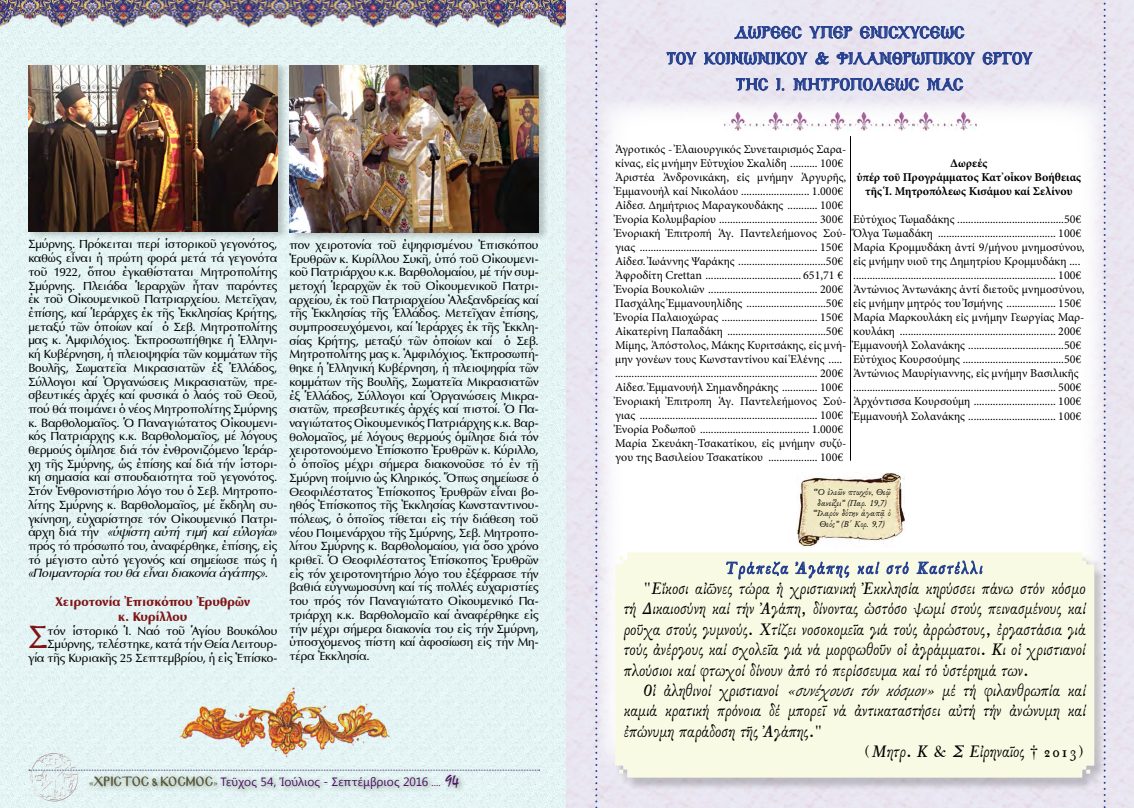
<style>
.page{position:relative;width:1134px;height:808px;background:#fff}
.page>*{position:absolute;margin:0;border:0;box-sizing:border-box;transform-origin:0 0}
.t1{font:32.4px "SK Optima Pol Uni W";color:#7f1416}
.t2{font:700 18px/26px "Genesis";letter-spacing:-.005em;color:#25408f;text-align:center}
.t3{font:17px/20.4px "GFS Baskerville";color:#000;text-align:justify}
.t4{font:17px "GFS Baskerville";letter-spacing:.09em;color:#25408f}
.t5{font:13px/15px "SK Optima Pol Uni W Bold";letter-spacing:.005em;color:#7f1416;text-align:center}
.t6{font:12px/13.7px "SK Optima Pol Uni W";letter-spacing:-.005em;color:#000;text-align:justify}
.t7{font:12px/14px "Minion Pro";color:#000}
.t8{font:700 12px/14px "Minion Pro";color:#000;text-align:center}
.t9{font:12px "SK Optima Pol Uni W Italic";letter-spacing:-.02em;color:#000}
.t10{font:12px "Segoe UI";letter-spacing:.005em;color:#4d0c62}
.t11{font:8.9px/10.5px "Alexander";color:#000;text-align:center}
.s1{font-family:"SK Optima Pol Uni W"}
.s2{font-family:"Minion Pro";font-size:10px;color:#585134}
.s3{font-family:"Mg Byzantine UC Pol Normal";font-size:11.7px;color:#585134}
.s4{font-family:"Minion Pro";font-size:10px}
.s5{font-family:"Mistral";font-size:16px}
.s6{font-style:italic}
.s7{font-family:"SK Souvl Light Pol Un W"}
</style>
<div class="page">
<img style="left:0;top:0;width:1134px;height:808px">
<svg style="left:79px;top:770px;width:461px;height:1px"></svg>
<img style="left:28px;top:751px;width:51px;height:51px">
<div style="left:86px;top:771px;width:380px;height:25px;background:#133c0d;opacity:.45"></div>
<img style="left:0;top:0;width:567px;height:64px">
<div style="left:28px;top:62px;width:261px;height:178px;background:#000;opacity:.2"></div>
<img style="left:28px;top:65px;width:249px;height:167px">
<div style="left:289px;top:63px;width:261px;height:178px;background:#000;opacity:.2"></div>
<img style="left:289px;top:66px;width:250px;height:166px">
<img style="left:177px;top:686px;width:213px;height:72px">
<svg style="left:595px;top:0;width:511px;height:808px"></svg>
<p class="t6" style="left:28px;top:238px;width:251px">Σμύρνης. Πρόκειται περί ἱστορικοῦ γεγονότος, καθώς εἶναι ἡ πρώτη φορά μετά τά γεγονότα τοῦ 1922, ὅπου ἐγκαθίσταται Μητροπολίτης Σμύρνης. Πλειάδα Ἱεραρχῶν ἦταν παρόντες ἐκ τοῦ Οἰκουμενικοῦ Πατριαρχείου. Μετεῖχαν, ἐπίσης, καί Ἱεράρχες ἐκ τῆς Ἐκκλησίας Κρήτης, μεταξύ τῶν ὁποίων καί ὁ Σεβ. Μητροπολίτης μας κ. Ἀμφιλόχιος. Ἐκπροσωπήθηκε ἡ Ἑλληνι&shy;κή Κυβέρνηση, ἡ πλειοψηφία τῶν κομμάτων τῆς Βουλῆς, Σωματεῖα Μικρασιατῶν ἐξ Ἑλλάδος, Σύλλογοι καί Ὀργανώσεις Μικρασιατῶν, πρε&shy;σβευτικές ἀρχές καί φυσικά ὁ λαός τοῦ Θεοῦ, πού θά ποιμάνει ὁ νέος Μητροπολίτης Σμύρνης κ. Βαρθολομαῖος. Ὁ Παναγιώτατος Οἰκουμενι&shy;κός Πατριάρχης κ.κ. Βαρθολομαῖος, μέ λόγους θερμούς ὁμίλησε διά τόν ἐνθρονιζόμενο Ἱεράρ&shy;χη τῆς Σμύρνης, ὡς ἐπίσης καί διά τήν ἱστορι&shy;κή σημασία καί σπουδαιότητα τοῦ γεγονότος.<br>Στόν Ἐνθρονιστήριο λόγο του ὁ Σεβ. Μητροπο&shy;λίτης Σμύρνης κ. Βαρθολομαῖος, μέ ἔκδηλη συ&shy;γκίνηση, εὐχαρίστησε τόν Οἰκουμενικό Πατρι-</p>
<p class="t9" style="left:28px;top:525px;width:251px"><span class="s1">άρχη διά τήν</span> «ὑψίστη αὐτή τιμή καί εὐλογία»</p>
<p class="t6" style="left:28px;top:539px;width:251px">πρός τό πρόσωπό του, ἀναφέρθηκε, ἐπίσης, εἰς τό μέγιστο αὐτό γεγονός καί σημείωσε πώς ἡ</p>
<p class="t9" style="left:28px;top:566px;width:241px">«Ποιμαντορία του θά εἶναι διακονία ἀγάπης».</p>
<p class="t5" style="left:56px;top:594px;width:196px">Χειροτονία Ἐπισκόπου Ἐρυθρῶν κ. Κυρίλλου</p>
<h1 class="t1" style="left:28px;top:618px;width:21px">Σ</h1>
<p class="t6" style="left:28px;top:624px;width:251px;text-align:right">τόν ἱστορικό Ἱ. Ναό τοῦ Ἁγίου Βουκόλου<br>Σμύρνης, τελέστηκε, κατά τήν Θεία Λειτουρ-<br>γία τῆς Κυριακῆς 25 Σεπτεμβρίου, ἡ εἰς Ἐπίσκο-</p>
<p class="t6" style="left:289px;top:238px;width:251px">πον χειροτονία τοῦ ἐψηφισμένου Ἐπισκόπου Ἐρυθρῶν κ. Κυρίλλου Συκῆ, ὑπό τοῦ Οἰκουμενι&shy;κοῦ Πατριάρχου κ.κ. Βαρθολομαίου, μέ τήν συμ&shy;μετοχή Ἱεραρχῶν ἐκ τοῦ Οἰκουμενικοῦ Πατρι&shy;αρχείου, ἐκ τοῦ Πατριαρχείου Ἀλεξανδρείας καί τῆς Ἐκκλησίας τῆς Ἑλλάδος. Μετεῖχαν ἐπίσης, συμπροσευχόμενοι, καί Ἱεράρχες ἐκ τῆς Ἐκκλη&shy;σίας Κρήτης, μεταξύ τῶν ὁποίων καί ὁ Σεβ.<br>Μητροπολίτης μας κ. Ἀμφιλόχιος. Ἐκπροσωπή&shy;θηκε ἡ Ἑλληνική Κυβέρνηση, ἡ πλειοψηφία τῶν κομμάτων τῆς Βουλῆς, Σωματεῖα Μικρασιατῶν ἐξ Ἑλλάδος, Σύλλογοι καί Ὀργανώσεις Μικρα&shy;σιατῶν, πρεσβευτικές ἀρχές καί πιστοί. Ὁ Πα&shy;ναγιώτατος Οἰκουμενικός Πατριάρχης κ.κ. Βαρ&shy;θολομαῖος, μέ λόγους θερμούς ὁμίλησε διά τόν χειροτονούμενο Ἐπίσκοπο Ἐρυθρῶν κ. Κύριλλο, ὁ ὁποῖος μέχρι σήμερα διακονοῦσε τό ἐν τῇ Σμύρνη ποίμνιο ὡς Κληρικός. Ὅπως σημείωσε ὁ Θεοφιλέστατος Ἐπίσκοπος Ἐρυθρῶν εἶναι βο&shy;ηθός Ἐπίσκοπος τῆς Ἐκκλησίας Κωνσταντινου&shy;πόλεως, ὁ ὁποῖος τίθεται εἰς τήν διάθεση τοῦ νέου Ποιμενάρχου τῆς Σμύρνης, Σεβ. Μητροπο&shy;λίτου Σμύρνης κ. Βαρθολομαίου, γιά ὅσο χρόνο κριθεῖ. Ὁ Θεοφιλέστατος Ἐπίσκοπος Ἐρυθρῶν εἰς τόν χειροτονητήριο λόγο του ἐξέφρασε τήν βαθιά εὐγνωμοσύνη καί τίς πολλές εὐχαριστίες του πρός τόν Παναγιώτατο Οἰκουμενικό Πα&shy;τριάρχη κ.κ. Βαρθολομαῖο καί ἀναφέρθηκε εἰς τήν μέχρι σήμερα διακονία του εἰς τήν Σμύρνη, ὑποσχόμενος πίστη καί ἀφοσίωση εἰς τήν Μη&shy;τέρα Ἐκκλησία.</p>
<p class="t10" style="left:89px;top:773px;width:371px"><span class="s2">«</span><span class="s3">ΧΡΙΣΤΟΣ &amp; ΚΟΣΜΟΣ</span><span class="s2">»</span> Τεῦχος 54, Ἰούλιος - Σεπτέμβριος 2016 <span class="s4">....</span> <span class="s5">94</span></p>
<h2 class="t2" style="left:666px;top:21px;width:368px">ΔΩΡΕΕΣ ΥΠΕΡ ΕΝΙΣΧΥΣΕΩΣ<br>ΤΟΥ ΚΟΙΝΩΝΙΚΟΥ &amp; ΦΙΛΑΝΘΡΩΠΙΚΟΥ ΕΡΓΟΥ<br>ΤΗΣ Ι. ΜΗΤΡΟΠΟΛΕΩΣ ΜΑΣ</h2>
<p class="t7" style="left:615px;top:143px;width:233px">Ἀγροτικός - Ἐλαιουργικός Συνεταιρισμός Σαρα&shy;κίνας, εἰς μνήμην Εὐτυχίου Σκαλίδη .......... 100€ Ἀριστέα Ἀνδρονικάκη, εἰς μνήμην Ἀργυρῆς, Ἐμμανουήλ καί Νικολάου ......................... 1.000€ Αἰδεσ. Δημήτριος Μαραγκουδάκης ........... 100€ Ἐνορία Κολυμβαρίου .................................... 300€ Ἐνοριακή Ἐπιτροπή Ἁγ. Παντελεήμονος Σού&shy;γιας ................................................................. 150€ Αἰδεσ. Ἰωάννης Ψαράκης ................................50€ Ἀφροδίτη Crettan ................................... 651,71 € Ἐνορία Βουκολιῶν ........................................ 200€ Πασχάλης Ἐμμανουηλίδης .............................50€ Ἐνορία Παλαιοχώρας ................................... 150€ Αἰκατερίνη Παπαδάκη ....................................50€ Μίμης, Ἀπόστολος, Μάκης Κυριτσάκης, εἰς μνή&shy;μην γονέων τους Κωνσταντίνου καί Ἑλένης ..... .......................................................................... 200€ Αἰδεσ. Ἐμμανουήλ Σημανδηράκης ............. 100€ Ἐνοριακή Ἐπιτροπη Ἁγ. Παντελεήμονος Σού&shy;γιας ................................................................. 100€ Ἐνορία Ροδωποῦ ........................................ 1.000€ Μαρία Σκευάκη-Τσακατίκου, εἰς μνήμην συζύ&shy;γου της Βασιλείου Τσακατίκου .................. 100€</p>
<p class="t8" style="left:857px;top:156px;width:226px">Δωρεές<br>ὑπέρ τοῦ Προγράμματος Κατ’οἶκον Βοήθειας τῆς Ἱ. Μητροπόλεως Κισάμου καί Σελίνου</p>
<p class="t7" style="left:853px;top:213px;width:233px">Εὐτύχιος Τωμαδάκης .......................................50€ Ὄλγα Τωμαδάκη ........................................... 100€ Μαρία Κρομμυδάκη ἀντί 9/μήνου μνημοσύνου, εἰς μνήμην υιοῦ της Δημητρίου Κρομμυδάκη .... .......................................................................... 100€ Ἀντώνιος Ἀντωνάκης ἀντί διετοῦς μνημοσύνου, εἰς μνήμην μητρός του Ἰσμήνης .................. 150€ Μαρία Μαρκουλάκη εἰς μνήμην Γεωργίας Μαρ&shy;κουλάκη ......................................................... 200€ Ἐμμανουήλ Σολανάκης ...................................50€ Εὐτύχιος Κουρσούμης .....................................50€ Ἀντώνιος Μαυρίγιαννης, εἰς μνήμην Βασιλικῆς .......................................................................... 500€ Ἀρχόντισσα Κουρσούμη .............................. 100€ Ἐμμανουήλ Σολανάκης ................................ 100€</p>
<p class="t11" style="left:813px;top:487px;width:80px">“Ὁ ἐλεῶν πτωχόν, Θεῷ δανείζει” (Παρ. 19,7) “Ἱλαρόν δότην ἀγαπᾷ ὁ<br>Θεός” (Β΄ Κορ. 9,7)</p>
<h3 class="t4" style="left:726px;top:559px;width:258px">Τράπεζα Ἀγάπης καί στό Καστέλλι</h3>
<p class="t3" style="left:624px;top:579px;width:464px;text-indent:20px">"Εἴκοσι αἰῶνες τώρα ἡ χριστιανική Ἐκκλησία κηρύσσει πάνω στόν κόσμο τή Δικαιοσύνη καί τήν Ἀγάπη, δίνοντας ὡστόσο ψωμί στούς πεινασμένους καί ροῦχα στούς γυμνούς. Χτίζει νοσοκομεῖα γιά τούς ἀρρώστους, ἐργαστάσια γιά τούς ἀνέργους καί σχολεῖα γιά νά μορφωθοῦν οἱ ἀγράμματοι. Κι οἱ χριστιανοί πλούσιοι καί φτωχοί δίνουν ἀπό τό περίσσευμα καί τό ὑστέρημά των.</p>
<h3 class="t3" style="left:643px;top:681px;width:444px">Οἱ ἀληθινοί χριστιανοί <span class="s6">«συνέχουσι τόν κόσμον»</span> μέ τή φιλανθρωπία καί</h3>
<h3 class="t3" style="left:624px;top:702px;width:464px">καμιά κρατική πρόνοια δέ μπορεῖ νά ἀντικαταστήσει αὐτή τήν ἀνώνυμη καί</h3>
<h3 class="t3" style="left:624px;top:722px;width:200px">ἐπώνυμη παράδοση τῆς Ἀγάπης."</h3>
<h3 class="t3" style="left:864px;top:743px;width:222px">(Μητρ. Κ &amp; Σ Εἰρηναῖος <span class="s7">†</span> 2013)</h3>
</div>
